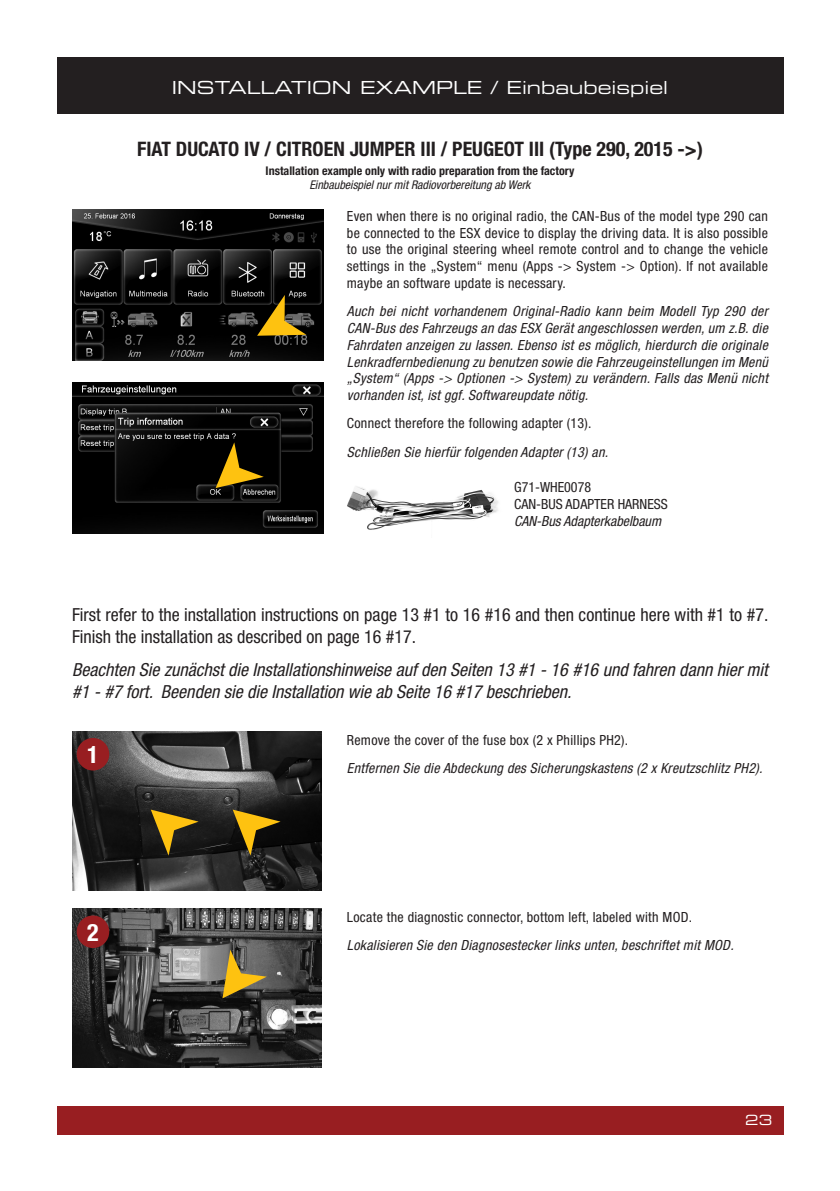
<style>
.page{position:relative;width:840px;height:1191px;background:#fff}
.page>*{position:absolute;margin:0;border:0;box-sizing:border-box;transform-origin:0 0}
.t1{font:700 condensed 24px "Helvetica Neue";color:#fff}
.t2{font:700 condensed 20px "Helvetica Neue";color:#231f20}
.t3{font:italic condensed 18px/21.6px "Helvetica Neue";color:#231f20}
.t4{font:condensed 18px/21.6px "Helvetica Neue";color:#231f20}
.t5{font:18px "Eurostile Extended Two";color:#fff}
.t6{font:italic condensed 14px/16.8px "Helvetica Neue";letter-spacing:.02em;color:#231f20;text-align:justify}
.t7{font:condensed 14px/16.8px "Helvetica Neue";letter-spacing:.02em;color:#231f20;text-align:justify}
.t8{font:condensed 14px/16.8px "Helvetica Neue";color:#231f20}
.t9{font:italic condensed 14px "Helvetica Neue";color:#231f20}
.t10{font:14px "Eurostile Extended Two";color:#fff}
.t11{font:700 condensed 12px "Helvetica Neue";color:#231f20}
.t12{font:italic condensed 12px "Helvetica Neue";color:#231f20}
</style>
<div class="page">
<div style="left:57px;top:1106px;width:725px;height:28px;background:#981e21"></div>
<div style="left:57px;top:57px;width:725px;height:56px;background:#231f20"></div>
<img style="left:72px;top:210px;width:251px;height:150px">
<img style="left:72px;top:383px;width:251px;height:150px">
<img style="left:72px;top:731px;width:250px;height:159px">
<img style="left:72px;top:909px;width:250px;height:158px">
<div style="left:77px;top:738px;width:32px;height:32px;background:#981e21;border-radius:50%"></div>
<div style="left:77px;top:915px;width:32px;height:33px;background:#981e21;border-radius:50%"></div>
<svg style="left:232px;top:809px;width:48px;height:46px;background:#5e4b12"></svg>
<svg style="left:222px;top:949px;width:45px;height:49px;background:#8f7c42"></svg>
<svg style="left:151px;top:809px;width:47px;height:46px;background:#655117"></svg>
<svg style="left:215px;top:442px;width:48px;height:46px;background:#534007"></svg>
<svg style="left:257px;top:295px;width:49px;height:41px;background:#695415"></svg>
<img style="left:347px;top:486px;width:152px;height:44px">
<p class="t5" style="left:172px;top:75px;width:497px">INSTALLATION EXAMPLE / Einbaubeispiel</p>
<h2 class="t2" style="left:137px;top:136px;width:567px">FIAT DUCATO IV / CITROEN JUMPER III / PEUGEOT III (Type 290, 2015 -&gt;)</h2>
<p class="t11" style="left:265px;top:163px;width:310px">Installation example only with radio preparation from the factory</p>
<p class="t12" style="left:309px;top:178px;width:223px">Einbaubeispiel nur mit Radiovorbereitung ab Werk</p>
<p class="t7" style="left:347px;top:207px;width:422px">Even when there is no original radio, the CAN-Bus of the model type 290 can be connected to the ESX device to display the driving data. It is also possible to use the original steering wheel remote control and to change the vehicle settings in the „System“ menu (Apps -&gt; System -&gt; Option). If not available maybe an software update is necessary.</p>
<p class="t6" style="left:347px;top:303px;width:422px">Auch bei nicht vorhandenem Original-Radio kann beim Modell Typ 290 der CAN-Bus des Fahrzeugs an das ESX Gerät angeschlossen werden, um z.B. die Fahrdaten anzeigen zu lassen. Ebenso ist es möglich, hierdurch die originale Lenkradfernbedienung zu benutzen sowie die Fahrzeugeinstellungen im Menü „System“ (Apps -&gt; Optionen -&gt; System) zu verändern. Falls das Menü nicht vorhanden ist, ist ggf. Softwareupdate nötig.</p>
<p class="t7" style="left:347px;top:415px;width:246px">Connect therefore the following adapter (13).</p>
<p class="t6" style="left:347px;top:443px;width:262px">Schließen Sie hierfür folgenden Adapter (13) an.</p>
<p class="t8" style="left:514px;top:479px;width:155px">G71-WHE0078<br>CAN-BUS ADAPTER HARNESS</p>
<p class="t9" style="left:514px;top:513px;width:148px">CAN-Bus Adapterkabelbaum</p>
<p class="t4" style="left:72px;top:604px;width:697px">First refer to the installation instructions on page 13 #1 to 16 #16 and then continue here with #1 to #7.<br>Finish the installation as described on page 16 #17.</p>
<p class="t3" style="left:72px;top:658px;width:697px">Beachten Sie zunächst die Installationshinweise auf den Seiten 13 #1 - 16 #16 und fahren dann hier mit #1 - #7 fort. Beenden sie die Installation wie ab Seite 16 #17 beschrieben.</p>
<h1 class="t1" style="left:87px;top:740px;width:13px">1</h1>
<h1 class="t1" style="left:87px;top:918px;width:13px">2</h1>
<p class="t7" style="left:347px;top:731px;width:283px">Remove the cover of the fuse box (2 x Phillips PH2).</p>
<p class="t6" style="left:347px;top:759px;width:417px">Entfernen Sie die Abdeckung des Sicherungskastens (2 x Kreutzschlitz PH2).</p>
<p class="t7" style="left:347px;top:908px;width:346px">Locate the diagnostic connector, bottom left, labeled with MOD.</p>
<p class="t6" style="left:347px;top:937px;width:388px">Lokalisieren Sie den Diagnosestecker links unten, beschriftet mit MOD.</p>
<p class="t10" style="left:744px;top:1110px;width:28px">23</p>
</div>
